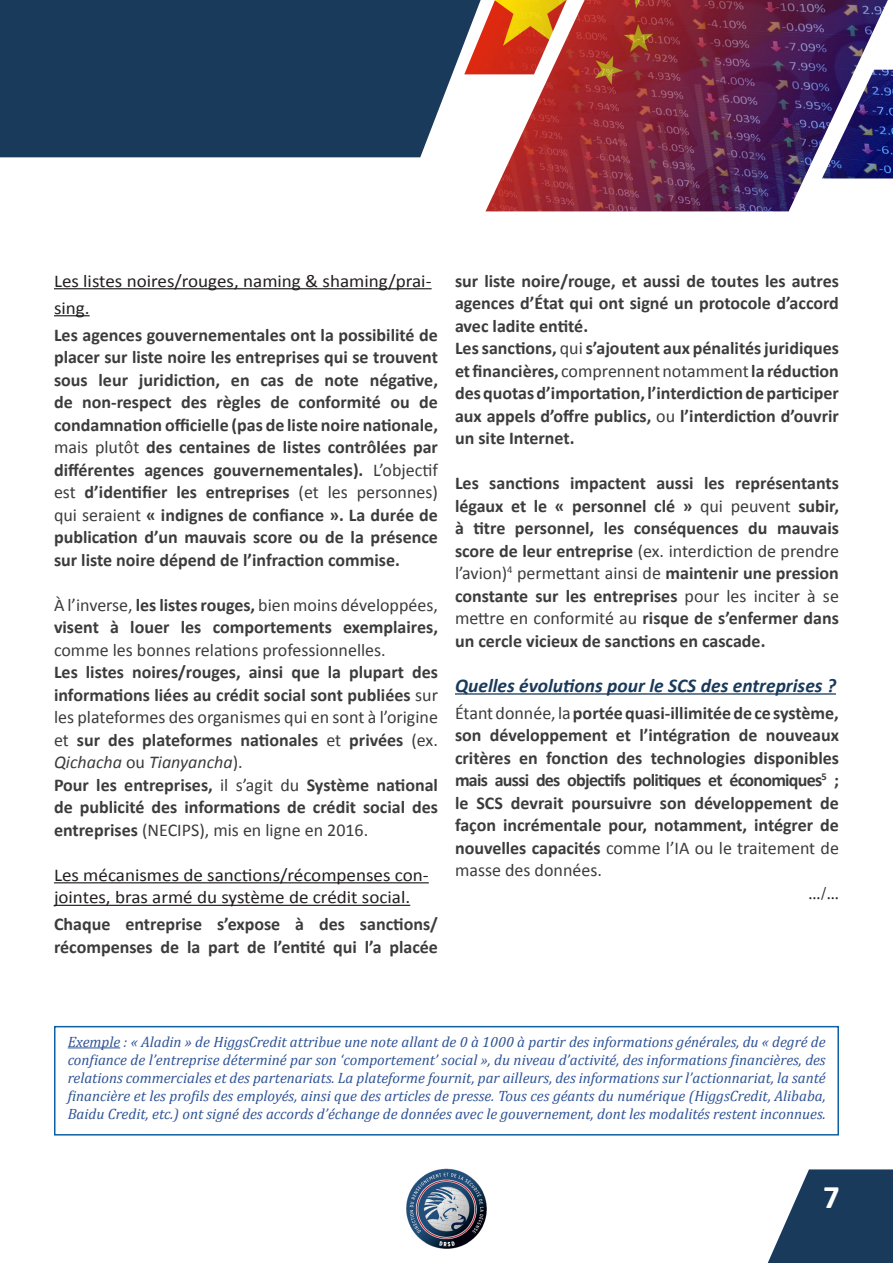
<style>
.page{position:relative;width:893px;height:1263px;background:#fff}
.page>*{position:absolute;margin:0;border:0;box-sizing:border-box;transform-origin:0 0}
.t1{font:700 33px "Calibri";color:#fff}
.t2{font:italic 700 19.5px "Calibri";color:#1a3a5b}
.t3{font:700 18px/22.5px "Calibri";color:#3c3c3d;text-align:justify}
.t4{font:18px/27px "Calibri";color:#231f20;scale:1.06 1}
.t5{font:18px/22.5px "Calibri";color:#3c3c3d;text-align:justify}
.t6{font:18px "Minion Pro";color:#231f20}
.t7{font:italic 15px/18px "Cambria";color:#2f5496;text-align:justify}
.s1{font-weight:400}
.s2{font-weight:700}
.s3{font-weight:400;font-style:italic}
</style>
<div class="page">
<img style="left:406px;top:1168px;width:81px;height:81px">
<div style="left:0;top:0;width:464px;height:157px;background:#1a3a5b"></div>
<img style="left:464px;top:0;width:429px;height:211px">
<svg style="left:768px;top:1169px;width:125px;height:94px"></svg>
<div style="left:54px;top:1026px;width:785px;height:109px;border:2px solid #0e60a3"></div>
<hr style="left:68px;top:1047px;width:52px;height:1px;background:#2f5496">
<hr style="left:54px;top:288px;width:378px;height:1px;background:#231f20">
<hr style="left:54px;top:315px;width:36px;height:1px;background:#231f20">
<hr style="left:54px;top:882px;width:375px;height:1px;background:#231f20">
<hr style="left:54px;top:905px;width:356px;height:1px;background:#231f20">
<hr style="left:455px;top:693px;width:381px;height:2px;background:#1a3a5b">
<p class="t4" style="left:54px;top:267px;width:358px">Les listes noires/rouges, naming &amp; shaming/prai&shy;sing.</p>
<p class="t3" style="left:54px;top:323px;width:385px">Les agences gouvernementales ont la possibilité de placer sur liste noire les entreprises qui se trouvent sous leur juridiction, en cas de note négative, de non-respect des règles de conformité ou de condamnation officielle (pas de liste noire nationale, <span class="s1">mais plutôt</span> des centaines de listes contrôlées par différentes agences gouvernementales). <span class="s1">L’objectif est</span> d’identifier les entreprises <span class="s1">(et les personnes) qui seraient</span> « indignes de confiance ». La durée de publication d’un mauvais score ou de la présence sur liste noire dépend de l’infraction commise.</p>
<p class="t5" style="left:54px;top:594px;width:385px">À l’inverse, <span class="s2">les listes rouges,</span> bien moins développées, <span class="s2">visent à louer les comportements exemplaires, </span>comme les bonnes relations professionnelles.</p>
<p class="t3" style="left:54px;top:661px;width:385px">Les listes noires/rouges, ainsi que la plupart des informations liées au crédit social sont publiées <span class="s1">sur les plateformes des organismes qui en sont à l’origine et</span> sur des plateformes nationales <span class="s1">et</span> privées <span class="s1">(ex.<br></span><span class="s3">Qichacha</span> <span class="s1">ou</span> <span class="s3">Tianyancha</span><span class="s1">).</span></p>
<p class="t3" style="left:54px;top:773px;width:385px">Pour les entreprises, <span class="s1">il s’agit du</span> Système national de publicité des informations de crédit social des entreprises <span class="s1">(NECIPS), mis en ligne en 2016.</span></p>
<p class="t4" style="left:54px;top:864px;width:355px;line-height:22.5px">Les mécanismes de sanctions/récompenses con&shy;jointes, bras armé du système de crédit social.</p>
<p class="t3" style="left:54px;top:913px;width:385px">Chaque entreprise s’expose à des sanctions/ récompenses de la part de l’entité qui l’a placée</p>
<p class="t3" style="left:455px;top:269px;width:385px">sur liste noire/rouge, et aussi de toutes les autres agences d’État qui ont signé un protocole d’accord avec ladite entité.</p>
<p class="t3" style="left:455px;top:337px;width:385px">Les sanctions, <span class="s1">qui</span> s’ajoutent aux pénalités juridiques et financières, <span class="s1">comprennent notamment</span> la réduction des quotas d’importation, l’interdiction de participer aux appels d’offre publics, <span class="s1">ou</span> l’interdiction d’ouvrir un site Internet.</p>
<p class="t3" style="left:455px;top:472px;width:385px">Les sanctions impactent aussi les représentants légaux et le « personnel clé » <span class="s1">qui peuvent</span> subir, à titre personnel, les conséquences du mauvais score de leur entreprise <span class="s1">(ex. interdiction de prendre l’avion)</span><sup>4</sup> <span class="s1">permettant ainsi de</span> maintenir une pression constante sur les entreprises <span class="s1">pour les inciter à se mettre en conformité au</span> risque de s’enfermer dans un cercle vicieux de sanctions en cascade.</p>
<p class="t2" style="left:455px;top:673px;width:382px">Quelles évolutions pour le SCS des entreprises ?</p>
<p class="t3" style="left:455px;top:701px;width:386px"><span class="s1">Étant donnée, la</span> portée quasi-illimitée de ce système, son développement et l’intégration de nouveaux critères en fonction des technologies disponibles mais aussi des objectifs politiques et économiques<sup>5</sup> ; le SCS devrait poursuivre son développement de façon incrémentale pour, notamment, intégrer de nouvelles capacités <span class="s1">comme l’IA ou le traitement de masse des données.</span></p>
<p class="t6" style="left:808px;top:881px;width:32px">.../...</p>
<p class="t7" style="left:68px;top:1032px;width:759px">Exemple : « Aladin » de HiggsCredit attribue une note allant de 0 à 1000 à partir des informations générales, du « degré de confiance de l’entreprise déterminé par son ‘comportement’ social », du niveau d’activité, des informations financières, des relations commerciales et des partenariats. La plateforme fournit, par ailleurs, des informations sur l’actionnariat, la santé financière et les profils des employés, ainsi que des articles de presse. Tous ces géants du numérique (HiggsCredit, Alibaba, Baidu Credit, etc.) ont signé des accords d’échange de données avec le gouvernement, dont les modalités restent inconnues.</p>
<p class="t1" style="left:823px;top:1176px;width:18px">7</p>
</div>
